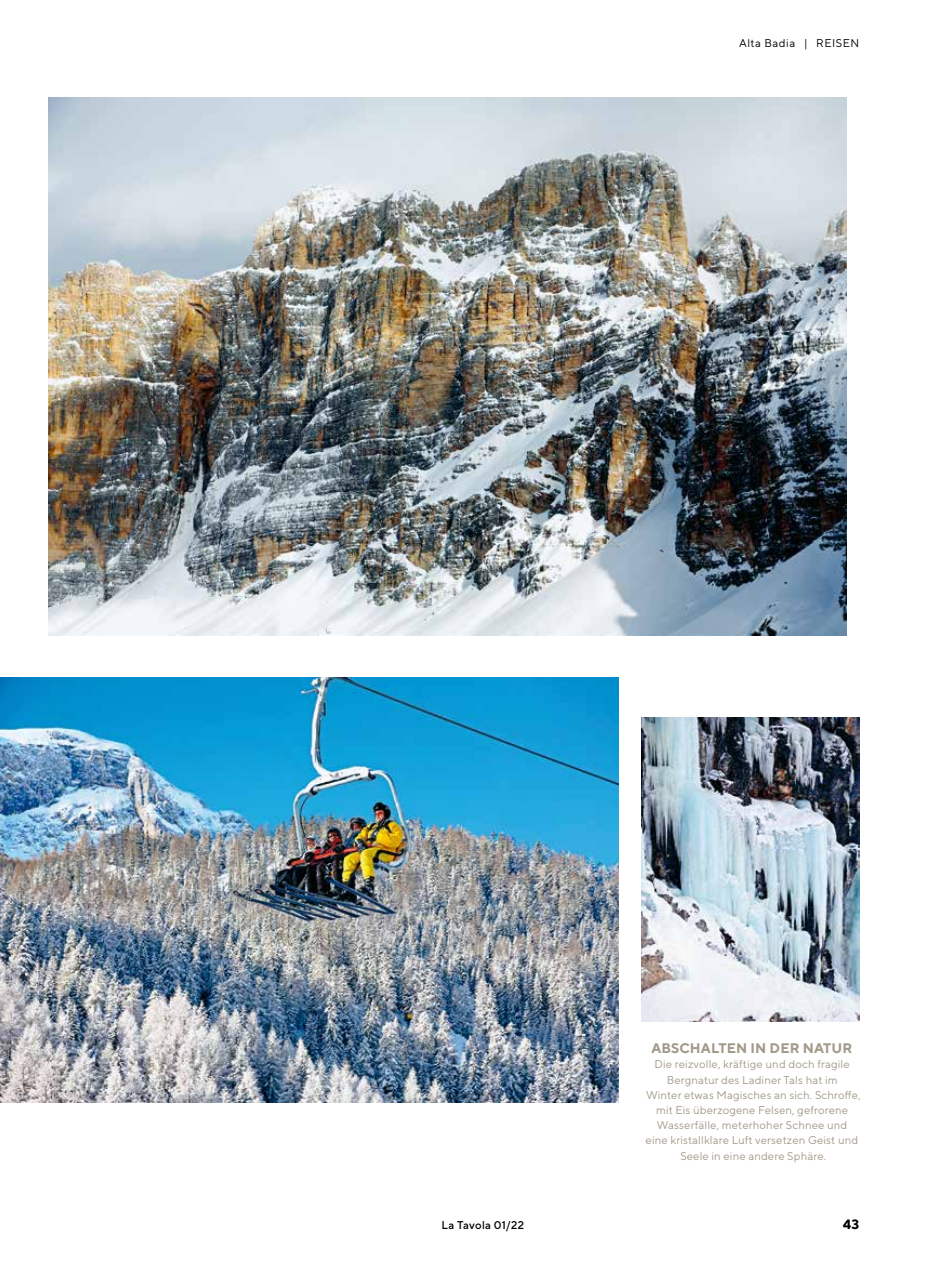
<style>
.page{position:relative;width:936px;height:1276px;background:#fff}
.page>*{position:absolute;margin:0;border:0;box-sizing:border-box;transform-origin:0 0}
.t1{font:700 13.8px "TT Norms Pro";letter-spacing:.01em;color:#a39989}
.t2{font:700 13.5px "TT Norms Pro";color:#000}
.t3{font:11.25px/15.1px "TT Norms Pro";letter-spacing:.015em;color:#a39989;text-align:center}
.t4{font:11.25px "TT Norms Pro";letter-spacing:.05em;color:#000}
.t5{font:500 11.25px "TT Norms Pro";letter-spacing:.03em;color:#000}
</style>
<div class="page">
<img style="left:48px;top:98px;width:798px;height:537px">
<img style="left:0;top:677px;width:618px;height:425px">
<img style="left:641px;top:717px;width:218px;height:304px">
<p class="t4" style="left:739px;top:35px;width:122px">Alta Badia | REISEN</p>
<p class="t1" style="left:651px;top:1038px;width:202px">ABSCHALTEN IN DER NATUR</p>
<p class="t3" style="left:645px;top:1056px;width:217px">Die reizvolle, kräftige und doch fragile Bergnatur des Ladiner Tals hat im<br>Winter etwas Magisches an sich. Schroffe, mit Eis überzogene Felsen, gefrorene Wasserfälle, meterhoher Schnee und eine kristallklare Luft versetzen Geist und Seele in eine andere Sphäre.</p>
<p class="t5" style="left:441px;top:1217px;width:84px">La Tavola 01/22</p>
<p class="t2" style="left:843px;top:1214px;width:18px">43</p>
</div>
